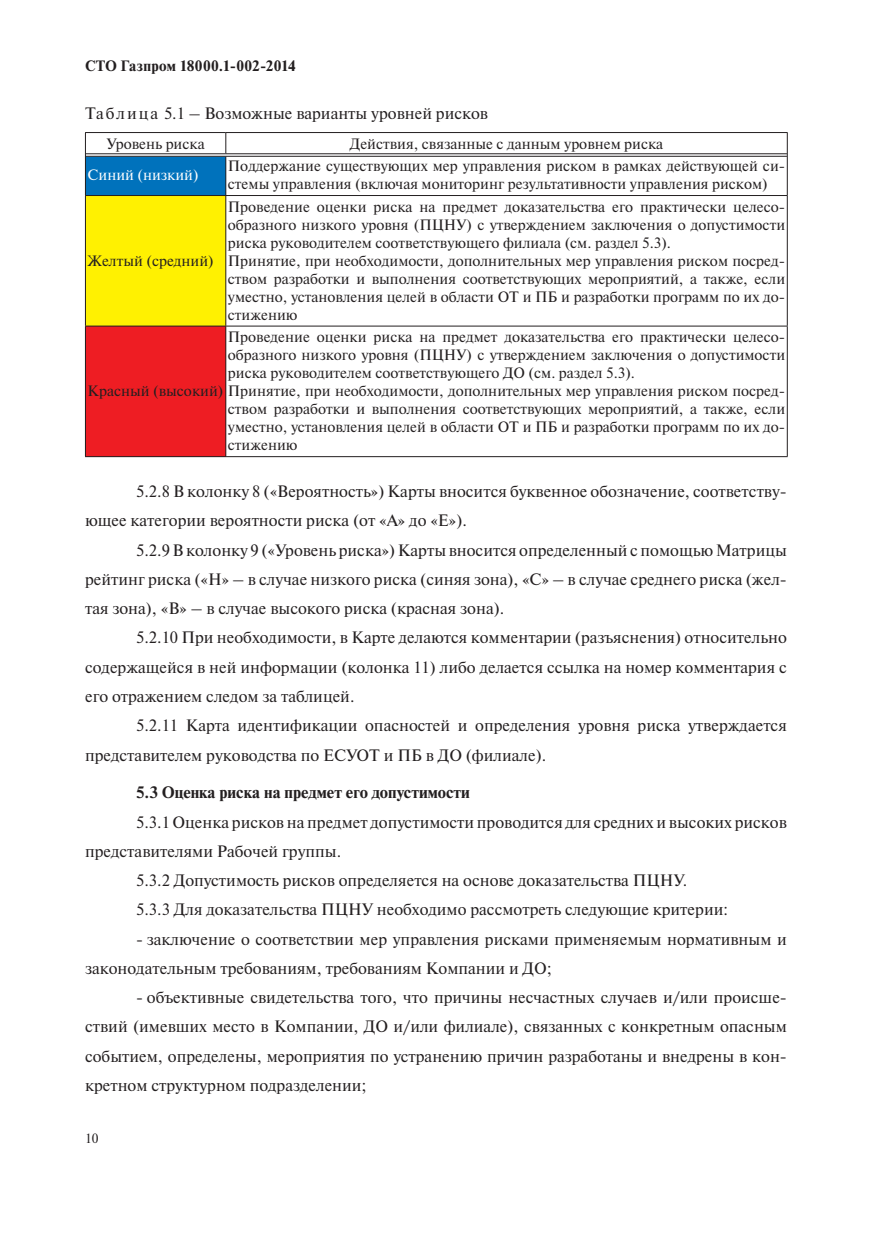
<style>
.page{position:relative;width:872px;height:1234px;background:#fff}
.page>*{position:absolute;margin:0;border:0;box-sizing:border-box;transform-origin:0 0}
.t1{font:16.5px/29.2px "Newton C";color:#231f20}
.t2{font:700 16.5px "Newton C";color:#231f20}
.t3{font:15px/18px "Newton C";color:#231f20}
.t4{font:700 15px "Newton C";letter-spacing:.015em;color:#231f20}
.t5{font:15px "Newton C";color:#fff}
.t6{font:13.5px "Newton C";color:#231f20}
</style>
<div class="page">
<div style="left:85px;top:155px;width:141px;height:40px;background:#0072bc"></div>
<div style="left:85px;top:195px;width:141px;height:131px;background:#fff101"></div>
<div style="left:85px;top:326px;width:141px;height:130px;background:#ee1d23"></div>
<hr style="left:86px;top:153px;width:701px;height:3px;background:#fff">
<svg style="left:225px;top:133px;width:1px;height:20px"></svg>
<hr style="left:225px;top:156px;width:1px;height:39px;background:#231f20">
<hr style="left:85px;top:195px;width:702px;height:1px;background:#231f20">
<hr style="left:225px;top:196px;width:1px;height:129px;background:#231f20">
<hr style="left:85px;top:325px;width:702px;height:1px;background:#231f20">
<hr style="left:225px;top:326px;width:1px;height:130px;background:#231f20">
<hr style="left:85px;top:155px;width:1px;height:40px;background:#231f20">
<hr style="left:787px;top:155px;width:1px;height:40px;background:#231f20">
<hr style="left:85px;top:196px;width:1px;height:129px;background:#231f20">
<hr style="left:787px;top:196px;width:1px;height:129px;background:#231f20">
<hr style="left:85px;top:326px;width:1px;height:130px;background:#231f20">
<hr style="left:787px;top:326px;width:1px;height:130px;background:#231f20">
<hr style="left:85px;top:456px;width:702px;height:1px;background:#231f20">
<hr style="left:85px;top:132px;width:141px;height:1px;background:#231f20">
<svg style="left:85px;top:133px;width:1px;height:22px"></svg>
<hr style="left:226px;top:132px;width:561px;height:1px;background:#231f20">
<svg style="left:787px;top:133px;width:1px;height:22px"></svg>
<hr style="left:86px;top:153px;width:140px;height:1px;background:#231f20">
<hr style="left:86px;top:156px;width:140px;height:1px;background:#231f20">
<hr style="left:226px;top:153px;width:561px;height:1px;background:#231f20">
<hr style="left:226px;top:156px;width:561px;height:1px;background:#231f20">
<p class="t4" style="left:85px;top:61px;width:212px">СТО Газпром 18000.1-002-2014</p>
<p class="t1" style="left:85px;top:100px;width:404px">Таблица 5.1 – Возможные варианты уровней рисков</p>
<p class="t3" style="left:106px;top:136px;width:100px">Уровень риска</p>
<p class="t3" style="left:350px;top:136px;width:315px">Действия, связанные с данным уровнем риска</p>
<p class="t5" style="left:88px;top:170px;width:113px">Синий (низкий)</p>
<p class="t3" style="left:228px;top:158px;width:559px">Поддержание существующих мер управления риском в рамках действующей си&shy;стемы управления (включая мониторинг результативности управления риском)</p>
<p class="t3" style="left:88px;top:253px;width:128px">Желтый (средний)</p>
<p class="t3" style="left:228px;top:199px;width:559px">Проведение оценки риска на предмет доказательства его практически целесо&shy;образного низкого уровня (ПЦНУ) с утверждением заключения о допустимости риска руководителем соответствующего филиала (см. раздел 5.3).<br>Принятие, при необходимости, дополнительных мер управления риском посред&shy;ством разработки и выполнения соответствующих мероприятий, а также, если уместно, установления целей в области ОТ и ПБ и разработки программ по их до&shy;стижению</p>
<p class="t3" style="left:228px;top:329px;width:559px;text-align:justify">Проведение оценки риска на предмет доказательства его практически целесо&shy;образного низкого уровня (ПЦНУ) с утверждением заключения о допустимости риска руководителем соответствующего ДО (см. раздел 5.3).</p>
<p class="t3" style="left:228px;top:401px;width:559px;text-align:justify">ством разработки и выполнения соответствующих мероприятий, а также, если уместно, установления целей в области ОТ и ПБ и разработки программ по их до&shy;стижению</p>
<p class="t3" style="left:88px;top:383px;width:699px">Красный (высокий) Принятие, при необходимости, дополнительных мер управления риском посред-</p>
<p class="t1" style="left:85px;top:478px;width:703px;text-indent:51px">5.2.8 В колонку 8 («Вероятность») Карты вносится буквенное обозначение, соответству&shy;ющее категории вероятности риска (от «А» до «Е»).</p>
<p class="t1" style="left:85px;top:536px;width:703px;text-align:justify;text-indent:51px">5.2.9 В колонку 9 («Уровень риска») Карты вносится определенный с помощью Матрицы рейтинг риска («Н» – в случае низкого риска (синяя зона), «С» – в случае среднего риска (жел&shy;тая зона), «В» – в случае высокого риска (красная зона).</p>
<p class="t1" style="left:85px;top:624px;width:703px;text-align:justify;text-indent:51px">5.2.10 При необходимости, в Карте делаются комментарии (разъяснения) относительно содержащейся в ней информации (колонка 11) либо делается ссылка на номер комментария с его отражением следом за таблицей.</p>
<p class="t1" style="left:85px;top:712px;width:703px;text-indent:51px">5.2.11 Карта идентификации опасностей и определения уровня риска утверждается представителем руководства по ЕСУОТ и ПБ в ДО (филиале).</p>
<p class="t2" style="left:136px;top:786px;width:335px">5.3 Оценка риска на предмет его допустимости</p>
<p class="t1" style="left:136px;top:808px;width:652px">5.3.1 Оценка рисков на предмет допустимости проводится для средних и высоких рисков</p>
<p class="t1" style="left:85px;top:837px;width:258px">представителями Рабочей группы.</p>
<p class="t1" style="left:136px;top:867px;width:553px">5.3.2 Допустимость рисков определяется на основе доказательства ПЦНУ.</p>
<p class="t1" style="left:136px;top:896px;width:593px">5.3.3 Для доказательства ПЦНУ необходимо рассмотреть следующие критерии:</p>
<p class="t1" style="left:85px;top:925px;width:703px;text-indent:51px">- заключение о соответствии мер управления рисками применяемым нормативным и законодательным требованиям, требованиям Компании и ДО;</p>
<p class="t1" style="left:85px;top:984px;width:703px;text-align:justify;text-indent:51px">- объективные свидетельства того, что причины несчастных случаев и/или происше&shy;ствий (имевших место в Компании, ДО и/или филиале), связанных с конкретным опасным событием, определены, мероприятия по устранению причин разработаны и внедрены в кон&shy;кретном структурном подразделении;</p>
<p class="t6" style="left:85px;top:1132px;width:15px">10</p>
</div>
